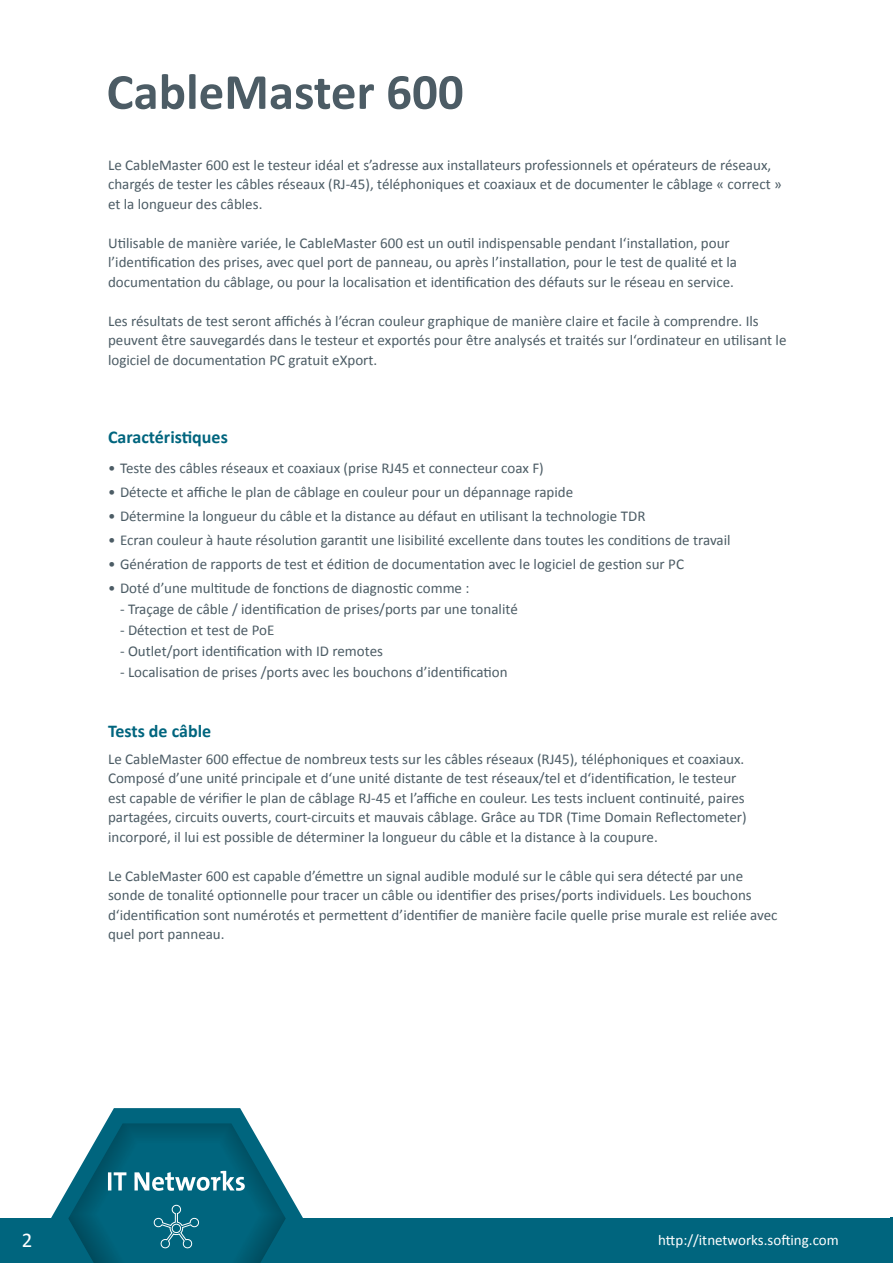
<style>
.page{position:relative;width:893px;height:1263px;background:#fff}
.page>*{position:absolute;margin:0;border:0;box-sizing:border-box;transform-origin:0 0}
.t1{font:700 51px "Calibri";color:#4c5c65}
.t2{font:21px "Calibri";color:#fff}
.general_text{font:700 18px "Calibri";color:#00657e}
.Paragraph_Style_1{font:15px/19.5px "Calibri";color:#4c5c65}
.t3{font:15px "Calibri";color:#fff}
</style>
<div class="page">
<div style="left:0;top:1217px;width:893px;height:46px;background:#00657e"></div>
<svg style="left:51px;top:1108px;width:252px;height:155px"></svg>
<h1 class="t1" style="left:107px;top:60px;width:359px">CableMaster 600</h1>
<p class="Paragraph_Style_1" style="left:108px;top:154px;width:675px">Le CableMaster 600 est le testeur idéal et s’adresse aux installateurs professionnels et opérateurs de réseaux, chargés de tester les câbles réseaux (RJ-45), téléphoniques et coaxiaux et de documenter le câblage « correct » et la longueur des câbles.</p>
<p class="Paragraph_Style_1" style="left:108px;top:232px;width:631px">Utilisable de manière variée, le CableMaster 600 est un outil indispensable pendant l‘installation, pour l’identification des prises, avec quel port de panneau, ou après l’installation, pour le test de qualité et la documentation du câblage, ou pour la localisation et identification des défauts sur le réseau en service.</p>
<p class="Paragraph_Style_1" style="left:108px;top:310px;width:680px">Les résultats de test seront affichés à l’écran couleur graphique de manière claire et facile à comprendre. Ils peuvent être sauvegardés dans le testeur et exportés pour être analysés et traités sur l‘ordinateur en utilisant le logiciel de documentation PC gratuit eXport.</p>
<p class="general_text" style="left:108px;top:425px;width:121px">Caractéristiques</p>
<p class="Paragraph_Style_1" style="left:108px;top:457px;width:437px">• Teste des câbles réseaux et coaxiaux (prise RJ45 et connecteur coax F)</p>
<p class="Paragraph_Style_1" style="left:108px;top:481px;width:467px">• Détecte et affiche le plan de câblage en couleur pour un dépannage rapide</p>
<p class="Paragraph_Style_1" style="left:108px;top:505px;width:539px">• Détermine la longueur du câble et la distance au défaut en utilisant la technologie TDR</p>
<p class="Paragraph_Style_1" style="left:108px;top:529px;width:624px">• Ecran couleur à haute résolution garantit une lisibilité excellente dans toutes les conditions de travail</p>
<p class="Paragraph_Style_1" style="left:108px;top:553px;width:577px">• Génération de rapports de test et édition de documentation avec le logiciel de gestion sur PC</p>
<p class="Paragraph_Style_1" style="left:108px;top:577px;width:363px">• Doté d’une multitude de fonctions de diagnostic comme :</p>
<p class="Paragraph_Style_1" style="left:120px;top:598px;width:399px">- Traçage de câble / identification de prises/ports par une tonalité</p>
<p class="Paragraph_Style_1" style="left:120px;top:619px;width:156px">- Détection et test de PoE</p>
<p class="Paragraph_Style_1" style="left:120px;top:640px;width:264px">- Outlet/port identification with ID remotes</p>
<p class="Paragraph_Style_1" style="left:120px;top:661px;width:389px">- Localisation de prises /ports avec les bouchons d’identification</p>
<p class="general_text" style="left:108px;top:719px;width:105px">Tests de câble</p>
<p class="Paragraph_Style_1" style="left:108px;top:748px;width:640px">Le CableMaster 600 effectue de nombreux tests sur les câbles réseaux (RJ45), téléphoniques et coaxiaux.<br>Composé d’une unité principale et d‘une unité distante de test réseaux/tel et d‘identification, le testeur est capable de vérifier le plan de câblage RJ-45 et l’affiche en couleur. Les tests incluent continuité, paires partagées, circuits ouverts, court-circuits et mauvais câblage. Grâce au TDR (Time Domain Reflectometer) incorporé, il lui est possible de déterminer la longueur du câble et la distance à la coupure.</p>
<p class="Paragraph_Style_1" style="left:108px;top:865px;width:671px">Le CableMaster 600 est capable d’émettre un signal audible modulé sur le câble qui sera détecté par une sonde de tonalité optionnelle pour tracer un câble ou identifier des prises/ports individuels. Les bouchons d‘identification sont numérotés et permettent d’identifier de manière facile quelle prise murale est reliée avec quel port panneau.</p>
<p class="t2" style="left:22px;top:1227px;width:12px">2</p>
<p class="t3" style="left:658px;top:1231px;width:182px">http://itnetworks.softing.com</p>
</div>
